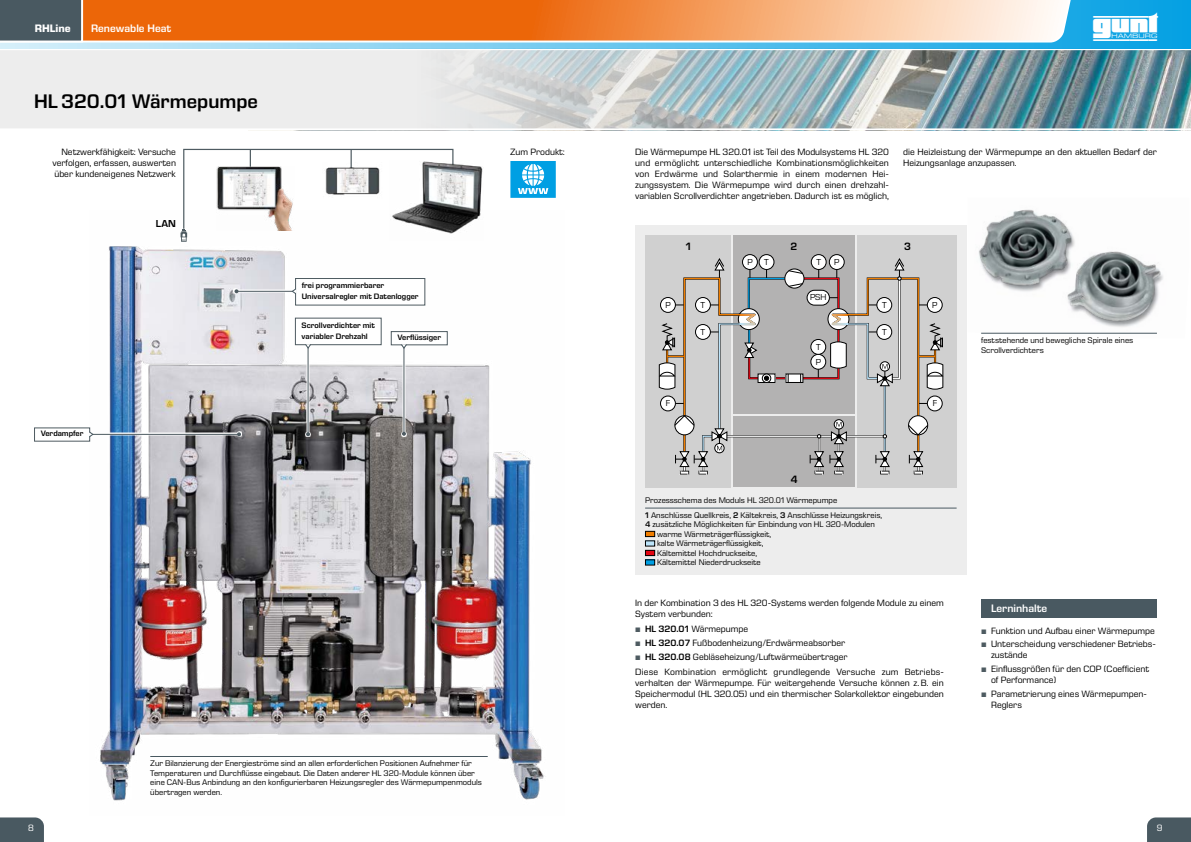
<style>
.page{position:relative;width:1191px;height:842px;background:#fff}
.page>*{position:absolute;margin:0;border:0;box-sizing:border-box;transform-origin:0 0}
.t1{font:700 39.8px "gunt 2 E Symbol";color:#fff}
.t2{font:600 20px "Eurostile Next LT Pro";color:#000}
.t3{font:600 11px "Eurostile Next LT Pro";color:#fff}
.t4{font:700 11px "Eurostile Next LT Pro";color:#fff}
.t5{font:700 11px "Eurostile";color:#000}
.t6{font:700 10.5px "Eurostile";color:#000}
.t7{font:9.3px/11px "Eurostile Next LT Pro";color:#000}
.t8{font:9.3px "Eurostile Next LT Pro";color:#fff}
.t9{font:9px "Eurostile";color:#000}
.t10{font:8.3px/9.5px "Eurostile Next LT Pro";color:#000}
.t11{font:600 8px/10.5px "Eurostile Next LT Pro";color:#000}
.s1{font-weight:600}
.s2{color:#4e5b61}
</style>
<div class="page">
<img style="left:0;top:48px;width:1191px;height:81px">
<div style="left:0;top:0;width:1191px;height:48px;background:linear-gradient(to right,#d7effa,#04a0e3)"></div>
<svg style="left:0;top:0;width:1075px;height:44px"></svg>
<svg style="left:0;top:0;width:83px;height:43px"></svg>
<svg style="left:1147px;top:817px;width:44px;height:25px"></svg>
<svg style="left:0;top:817px;width:44px;height:25px"></svg>
<img style="left:90px;top:246px;width:454px;height:555px">
<svg style="left:234px;top:288px;width:57px;height:6px"></svg>
<hr style="left:236px;top:291px;width:78px;height:1px;background:#4e5b61">
<svg style="left:234px;top:289px;width:4px;height:4px"></svg>
<svg style="left:305px;top:349px;width:6px;height:88px"></svg>
<hr style="left:307px;top:330px;width:1px;height:104px;background:#4e5b61">
<svg style="left:306px;top:432px;width:4px;height:4px"></svg>
<div style="left:295px;top:278px;width:130px;height:27px;background:#fff"></div>
<div style="left:295px;top:278px;width:130px;height:28px;border:1px solid #4e5b61"></div>
<svg style="left:291px;top:288px;width:5px;height:6px"></svg>
<div style="left:295px;top:318px;width:86px;height:27px;background:#fff"></div>
<div style="left:295px;top:318px;width:87px;height:27px;border:1px solid #4e5b61"></div>
<svg style="left:305px;top:344px;width:6px;height:5px"></svg>
<svg style="left:401px;top:349px;width:6px;height:88px"></svg>
<hr style="left:403px;top:337px;width:1px;height:97px;background:#4e5b61">
<svg style="left:402px;top:432px;width:4px;height:4px"></svg>
<div style="left:391px;top:332px;width:56px;height:13px;background:#fff"></div>
<div style="left:391px;top:331px;width:57px;height:14px;border:1px solid #4e5b61"></div>
<svg style="left:401px;top:344px;width:6px;height:5px"></svg>
<svg style="left:94px;top:431px;width:148px;height:6px"></svg>
<hr style="left:68px;top:434px;width:171px;height:1px;background:#4e5b61">
<svg style="left:237px;top:432px;width:4px;height:4px"></svg>
<div style="left:35px;top:428px;width:55px;height:13px;background:#fff"></div>
<div style="left:34px;top:427px;width:56px;height:15px;border:1px solid #4e5b61"></div>
<svg style="left:89px;top:431px;width:5px;height:6px"></svg>
<img style="left:454px;top:164px;width:29px;height:69px">
<svg style="left:180px;top:148px;width:274px;height:94px"></svg>
<div style="left:635px;top:225px;width:332px;height:350px;background:#ededed"></div>
<div style="left:981px;top:599px;width:176px;height:19px;background:#495961"></div>
<img style="left:978px;top:209px;width:185px;height:124px">
<hr style="left:981px;top:333px;width:176px;height:1px;background:#495961">
<div style="left:645px;top:235px;width:85px;height:252px;background:#d0d0d0"></div>
<div style="left:857px;top:235px;width:100px;height:252px;background:#d0d0d0"></div>
<div style="left:733px;top:235px;width:121px;height:178px;background:#b3b2b2"></div>
<div style="left:733px;top:416px;width:121px;height:71px;background:#b3b2b2"></div>
<div style="left:829px;top:254px;width:15px;height:16px;border:1px solid #000;border-radius:50%"></div>
<div style="left:811px;top:254px;width:15px;height:16px;border:1px solid #000;border-radius:50%"></div>
<div style="left:742px;top:254px;width:16px;height:16px;border:1px solid #000;border-radius:50%"></div>
<div style="left:758px;top:254px;width:16px;height:16px;border:1px solid #000;border-radius:50%"></div>
<svg style="left:658px;top:257px;width:286px;height:217px"></svg>
<hr style="left:645px;top:508px;width:311px;height:1px;background:#495961">
<div style="left:645px;top:531px;width:9px;height:6px;background:#ef7d00"></div>
<div style="left:645px;top:531px;width:10px;height:6px;border:1px solid #000"></div>
<div style="left:645px;top:541px;width:9px;height:5px;background:#bce4fa"></div>
<div style="left:645px;top:540px;width:10px;height:6px;border:1px solid #000"></div>
<div style="left:645px;top:550px;width:9px;height:6px;background:#e30613"></div>
<div style="left:645px;top:550px;width:10px;height:6px;border:1px solid #000"></div>
<div style="left:645px;top:560px;width:9px;height:5px;background:#009fe3"></div>
<div style="left:645px;top:559px;width:10px;height:6px;border:1px solid #000"></div>
<svg style="left:510px;top:161px;width:46px;height:37px"></svg>
<svg style="left:1093px;top:16px;width:18px;height:25px"></svg>
<p class="t4" style="left:35px;top:22px;width:37px">RHLine</p>
<p class="t3" style="left:91px;top:22px;width:82px">Renewable Heat</p>
<h2 class="t2" style="left:34px;top:90px;width:225px">HL 320.01 Wärmepumpe</h2>
<p class="t7" style="left:52px;top:147px;width:125px;text-align:justify;text-indent:9px">Netzwerkfähigkeit: Versuche verfolgen, erfassen, auswerten über kundeneigenes Netzwerk</p>
<p class="t6" style="left:156px;top:218px;width:22px">LAN</p>
<p class="t11" style="left:41px;top:429px;width:44px">Verdampfer</p>
<p class="t11" style="left:302px;top:281px;width:118px">frei programmierbarer<br>Universalregler mit Datenlogger</p>
<p class="t11" style="left:301px;top:320px;width:75px">Scrollverdichter mit variabler Drehzahl</p>
<p class="t11" style="left:397px;top:332px;width:45px">Verflüssiger</p>
<p class="t7" style="left:510px;top:147px;width:56px">Zum Produkt:</p>
<p class="t10" style="left:150px;top:759px;width:333px">Zur Bilanzierung der Energieströme sind an allen erforderlichen Positionen Aufnehmer für Temperaturen und Durchflüsse eingebaut. Die Daten anderer HL 320-Module können über eine CAN-Bus Anbindung an den konfigurierbaren Heizungsregler des Wärmepumpenmoduls übertragen werden.</p>
<h1 class="t1" style="left:1111px;top:7px;width:51px">◆■▼</h1>
<p class="t7" style="left:635px;top:147px;width:255px;text-align:justify">Die Wärmepumpe HL 320.01 ist Teil des Modulsystems HL 320 und er möglicht unterschiedliche Kombinationsmöglichkeiten von Erd wärme und Solarthermie in einem modernen Hei&shy;zungssystem. Die Wärmepumpe wird durch einen drehzahl&shy;variablen Scrollverdichter angetrieben. Dadurch ist es möglich,</p>
<p class="t7" style="left:903px;top:147px;width:255px">die Heizleistung der Wärmepumpe an den aktuellen Bedarf der<br>Heizungs anlage anzupassen.</p>
<p class="t5" style="left:685px;top:240px;width:8px">1</p>
<p class="t5" style="left:790px;top:240px;width:8px">2</p>
<p class="t5" style="left:904px;top:240px;width:8px">3</p>
<p class="t9" style="left:747px;top:257px;width:7px">P</p>
<p class="t9" style="left:764px;top:257px;width:6px">T</p>
<p class="t9" style="left:816px;top:257px;width:6px">T</p>
<p class="t9" style="left:834px;top:257px;width:7px">P</p>
<p class="t9" style="left:810px;top:293px;width:18px">PSH</p>
<p class="t9" style="left:665px;top:300px;width:7px">P</p>
<p class="t9" style="left:700px;top:300px;width:6px">T</p>
<p class="t9" style="left:932px;top:300px;width:7px">P</p>
<p class="t9" style="left:882px;top:300px;width:6px">T</p>
<p class="t9" style="left:666px;top:399px;width:6px">F</p>
<p class="t9" style="left:700px;top:327px;width:6px">T</p>
<p class="t9" style="left:816px;top:342px;width:6px">T</p>
<p class="t9" style="left:815px;top:357px;width:7px">P</p>
<p class="t9" style="left:882px;top:327px;width:6px">T</p>
<p class="t5" style="left:790px;top:473px;width:8px">4</p>
<p class="t10" style="left:645px;top:493px;width:239px;line-height:15px">Prozessschema des Moduls HL 320.01 Wärmepumpe<br><span class="s1">1</span> Anschlüsse Quellkreis, <span class="s1">2</span> Kältekreis, <span class="s1">3</span> Anschlüsse Heizungskreis,</p>
<p class="t10" style="left:657px;top:520px;width:219px;text-indent:-12px"><span class="s1">4</span> zusätzliche Möglichkeiten für Einbindung von HL 320-Modulen warme Wärmeträgerflüssigkeit,<br>kalte Wärmeträgerflüssigkeit,<br>Kältemittel Hochdruckseite,<br>Kältemittel Niederdruckseite</p>
<p class="t9" style="left:932px;top:399px;width:6px">F</p>
<p class="t7" style="left:635px;top:597px;width:310px">In der Kombination 3 des HL 320-Systems werden folgende Module zu einem<br>System verbunden:</p>
<p class="t7" style="left:635px;top:623px;width:114px"><span class="s2">•</span> <span class="s1">HL 320.01</span> Wärmepumpe</p>
<p class="t7" style="left:635px;top:637px;width:212px"><span class="s2">•</span> <span class="s1">HL 320.07</span> Fußbodenheizung/Erdwärmeabsorber</p>
<p class="t7" style="left:635px;top:649px;width:310px;line-height:15.3px"><span class="s2">•</span> <span class="s1">HL 320.08</span> Gebläseheizung/Luftwärmeübertrager<br>Diese Kombination ermöglicht grund legende Versuche zum Betriebs-</p>
<p class="t7" style="left:635px;top:677px;width:310px;text-align:justify">ver halten der Wärmepumpe. Für weitergehende Versuche können z. B. ein Speicher modul (HL 320.05) und ein thermischer Solarkollektor eingebunden werden.</p>
<p class="t10" style="left:981px;top:336px;width:154px">feststehende und bewegliche Spirale eines<br>Scrollverdichters</p>
<p class="t3" style="left:991px;top:602px;width:58px">Lerninhalte</p>
<p class="t7" style="left:981px;top:625px;width:175px"><span class="s2">•</span> Funktion und Aufbau einer Wärmepumpe</p>
<p class="t7" style="left:991px;top:639px;width:166px;text-indent:-10px"><span class="s2">•</span> Unterscheidung verschiedener Betriebs&shy;zustände</p>
<p class="t7" style="left:991px;top:663px;width:160px;text-indent:-10px"><span class="s2">•</span> Einflussgrößen für den COP (Coefficient of Performance)</p>
<p class="t7" style="left:991px;top:688px;width:157px;text-indent:-10px"><span class="s2">•</span> Parametrierung eines Wärmepumpen-<br>Reglers</p>
<p class="t8" style="left:28px;top:823px;width:7px">8</p>
<p class="t8" style="left:1157px;top:823px;width:7px">9</p>
</div>
